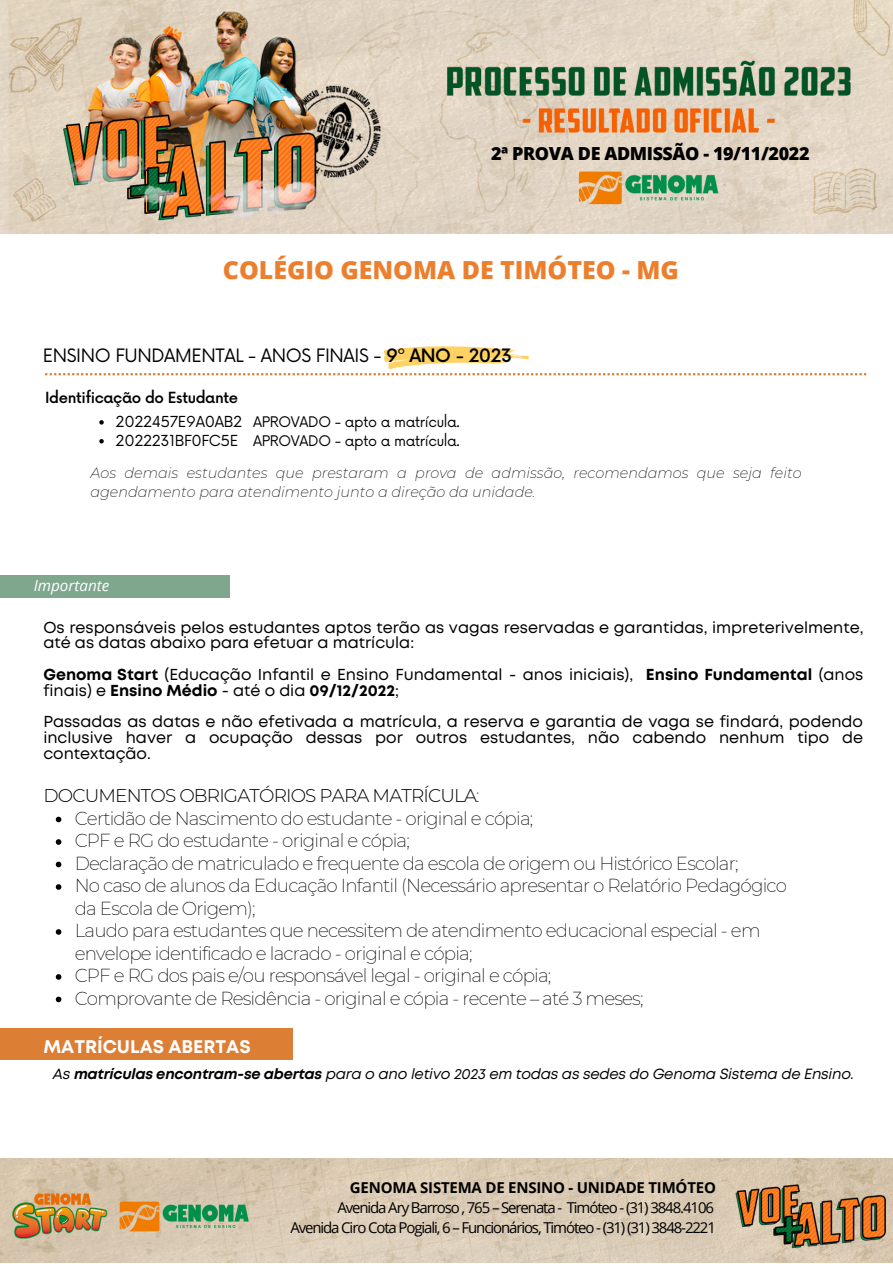
<style>
.page{position:relative;width:893px;height:1264px;background:#fff}
.page>*{position:absolute;margin:0;border:0;box-sizing:border-box;transform-origin:0 0}
.t1{font:800 24.9px "Open Sans";color:#eb7f2e}
.t2{font:200 18.45px/22.5px "Montserrat";letter-spacing:-.045em;color:#000}
.t3{font:300 18.45px "Montserrat";letter-spacing:-.045em;color:#000}
.t4{font:700 18.3px "Mont";color:#fff}
.t5{font:18px "Now";letter-spacing:-.025em;color:#000}
.t6{font:800 18px "Open Sans";letter-spacing:-.02em;color:#000}
.t7{font:15.9px/15.8px "Mont";color:#000}
.t8{font:italic 15.15px "Open Sans";color:#fff}
.t9{font:15px/20.5px "Open Sans";letter-spacing:-.075em;color:#000;text-align:right}
.t10{font:700 15px "Open Sans";letter-spacing:-.015em;color:#000}
.t11{font:500 15px "Now";letter-spacing:-.025em;color:#000}
.t12{font:14.85px/18.9px "Now";letter-spacing:-.025em;color:#000}
.t13{font:italic 14.7px "Mont";letter-spacing:-.015em;color:#000}
.t14{font:italic 200 14.4px/19px "Montserrat";color:#000}
.t15{font:14.25px/18.6px "Now";letter-spacing:-.025em;color:#000}
.s1{font-weight:500}
.s2{font-weight:700}
.s3{font-weight:200}
</style>
<div class="page">
<img style="left:0;top:0;width:892px;height:234px">
<img style="left:0;top:1158px;width:892px;height:104px">
<svg style="left:45px;top:346px;width:821px;height:29px"></svg>
<svg style="left:99px;top:420px;width:5px;height:4px"></svg>
<svg style="left:99px;top:439px;width:5px;height:4px"></svg>
<svg style="left:56px;top:816px;width:5px;height:6px"></svg>
<svg style="left:56px;top:839px;width:5px;height:5px"></svg>
<svg style="left:56px;top:861px;width:5px;height:6px"></svg>
<svg style="left:56px;top:884px;width:5px;height:5px"></svg>
<svg style="left:56px;top:929px;width:5px;height:5px"></svg>
<svg style="left:56px;top:974px;width:5px;height:5px"></svg>
<svg style="left:56px;top:996px;width:5px;height:6px"></svg>
<div style="left:0;top:575px;width:230px;height:22px;background:#7fa78e"></div>
<div style="left:0;top:1028px;width:293px;height:32px;background:#dd7e35"></div>
<p class="t6" style="left:491px;top:140px;width:320px">2ª PROVA DE ADMISSÃO - 19/11/2022</p>
<h1 class="t1" style="left:223px;top:252px;width:457px">COLÉGIO GENOMA DE TIMÓTEO - MG</h1>
<p class="t5" style="left:43px;top:346px;width:471px">ENSINO FUNDAMENTAL - ANOS FINAIS - <span class="s1">9º ANO - 2023</span></p>
<p class="t11" style="left:45px;top:389px;width:194px">Identificação do Estudante</p>
<p class="t12" style="left:116px;top:413px;width:128px">2022457E9A0AB2<br>2022231BF0FC5E</p>
<p class="t15" style="left:253px;top:413px;width:208px">APROVADO - apto a matrícula.<br>APROVADO - apto a matrícula.</p>
<p class="t14" style="left:90px;top:463px;width:712px">Aos demais estudantes que prestaram a prova de admissão, recomendamos que seja feito agendamento para atendimento junto a direção da unidade.</p>
<p class="t8" style="left:34px;top:574px;width:77px">Importante</p>
<p class="t7" style="left:43px;top:620px;width:821px">Os responsáveis pelos estudantes aptos terão as vagas reservadas e garantidas, impreterivelmente, até as datas abaixo para efetuar a matrícula:</p>
<p class="t7" style="left:43px;top:667px;width:821px"><span class="s2">Genoma Start</span> (Educação Infantil e Ensino Fundamental - anos iniciais), <span class="s2">Ensino Fundamental</span> (anos finais) e <span class="s2">Ensino Médio</span> - até o dia <span class="s2">09/12/2022</span>;</p>
<p class="t7" style="left:43px;top:714px;width:821px;text-align:justify">Passadas as datas e não efetivada a matrícula, a reserva e garantia de vaga se findará, podendo inclusive haver a ocupação dessas por outros estudantes, não cabendo nenhum tipo de contextação.</p>
<p class="t3" style="left:43px;top:784px;width:438px">DOCUMENTOS OBRIGATÓRIOS PARA MATRÍCULA<span class="s3">:</span></p>
<p class="t2" style="left:75px;top:806px;width:714px">Certidão de Nascimento do estudante - original e cópia;<br>CPF e RG do estudante - original e cópia;<br>Declaração de matriculado e frequente da escola de origem ou Histórico Escolar;<br>No caso de alunos da Educação Infantil (Necessário apresentar o Relatório Pedagógico da Escola de Origem);<br>Laudo para estudantes que necessitem de atendimento educacional especial - em envelope identificado e lacrado - original e cópia;<br>CPF e RG dos pais e/ou responsável legal - original e cópia;<br>Comprovante de Residência - original e cópia - recente – até 3 meses;</p>
<p class="t4" style="left:43px;top:1040px;width:209px">MATRÍCULAS ABERTAS</p>
<p class="t13" style="left:53px;top:1068px;width:802px">As <span class="s2">matrículas encontram-se abertas</span> para o ano letivo 2023 em todas as sedes do Genoma Sistema de Ensino.</p>
<p class="t10" style="left:350px;top:1176px;width:367px">GENOMA SISTEMA DE ENSINO - UNIDADE TIMÓTEO</p>
<p class="t9" style="left:290px;top:1196px;width:427px">Avenida Ary Barroso , 765 – Serenata - Timóteo - (31) 3848.4106<br>Avenida Ciro Cota Pogiali, 6 – Funcionários, Timóteo - (31) (31) 3848-2221</p>
</div>
